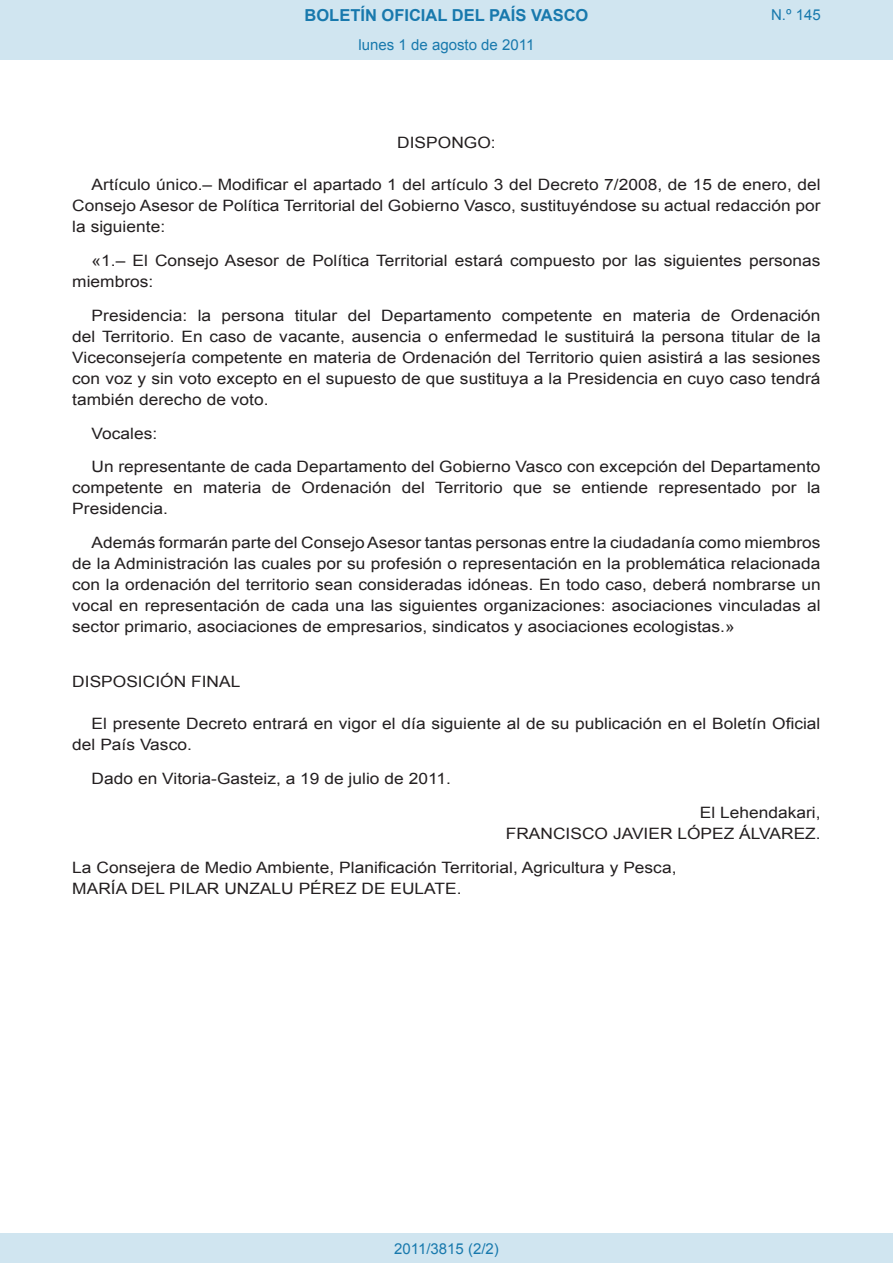
<style>
.page{position:relative;width:893px;height:1263px;background:#fff}
.page>*{position:absolute;margin:0;border:0;box-sizing:border-box;transform-origin:0 0}
.t1{font:700 16.5px "Arial";color:#1879ad}
.BOPVDetalle{font:15.6px/21px "Arial";color:#231f20;text-align:justify;scale:1.11 1}
.BOPVFirmaPuesto{font:15.6px "Arial";color:#231f20;scale:1.11 1}
.BOPVFirmaLugFec{font:15.6px "Arial";color:#231f20;scale:1.11 1}
.BOPVFirmaNombre{font:15.6px "Arial";color:#231f20;scale:1.11 1}
.BOPVNombreLehen2{font:15.6px "Arial";color:#231f20;scale:1.11 1}
.BOPVDisposicion{font:15.6px "Arial";color:#231f20;scale:1.11 1}
.BOPVPuestoLehen2{font:15.6px "Arial";color:#231f20;scale:1.11 1}
.BOPVClave{font:15.6px "Arial";color:#231f20;scale:1.11 1}
.Paginacion_Centro{font:15px "Arial";color:#1879ad}
</style>
<div class="page">
<div style="left:0;top:0;width:893px;height:60px;background:#d0e5f0"></div>
<div style="left:0;top:1233px;width:893px;height:30px;background:#d0e5f0"></div>
<p class="t1" style="left:305px;top:4px;width:285px">BOLETÍN OFICIAL DEL PAÍS VASCO</p>
<p class="Paginacion_Centro" style="left:359px;top:35px;width:177px">lunes 1 de agosto de 2011</p>
<p class="Paginacion_Centro" style="left:771px;top:5px;width:51px">N.º 145</p>
<p class="BOPVClave" style="left:397px;top:132px;width:90px">DISPONGO:</p>
<p class="BOPVDetalle" style="left:72px;top:175px;width:676px;text-indent:19px">Artículo único.– Modificar el apartado 1 del artículo 3 del Decreto 7/2008, de 15 de enero, del Consejo Asesor de Política Territorial del Gobierno Vasco, sustituyéndose su actual redacción por la siguiente:</p>
<p class="BOPVDetalle" style="left:72px;top:250px;width:676px;text-indent:19px">«1.– El Consejo Asesor de Política Territorial estará compuesto por las siguientes personas miembros:</p>
<p class="BOPVDetalle" style="left:72px;top:305px;width:676px;text-indent:19px">Presidencia: la persona titular del Departamento competente en materia de Ordenación del Territorio. En caso de vacante, ausencia o enfermedad le sustituirá la persona titular de la Viceconsejería competente en materia de Ordenación del Territorio quien asistirá a las sesiones con voz y sin voto excepto en el supuesto de que sustituya a la Presidencia en cuyo caso tendrá también derecho de voto.</p>
<p class="BOPVDetalle" style="left:92px;top:423px;width:61px">Vocales:</p>
<p class="BOPVDetalle" style="left:72px;top:457px;width:676px;text-indent:19px">Un representante de cada Departamento del Gobierno Vasco con excepción del Departamento competente en materia de Ordenación del Territorio que se entiende representado por la Presidencia.</p>
<p class="BOPVDetalle" style="left:72px;top:532px;width:676px;text-indent:19px">Además formarán parte del Consejo Asesor tantas personas entre la ciudadanía como miembros de la Administración las cuales por su profesión o representación en la problemática relacionada con la ordenación del territorio sean consideradas idóneas. En todo caso, deberá nombrarse un vocal en representación de cada una las siguientes organizaciones: asociaciones vinculadas al sector primario, asociaciones de empresarios, sindicatos y asociaciones ecologistas.»</p>
<p class="BOPVDisposicion" style="left:72px;top:671px;width:153px">DISPOSICIÓN FINAL</p>
<p class="BOPVDetalle" style="left:72px;top:714px;width:675px;text-indent:19px">El presente Decreto entrará en vigor el día siguiente al de su publicación en el Boletín Oficial del País Vasco.</p>
<p class="BOPVFirmaLugFec" style="left:92px;top:768px;width:325px">Dado en Vitoria-Gasteiz, a 19 de julio de 2011.</p>
<p class="BOPVPuestoLehen2" style="left:700px;top:802px;width:110px">El Lehendakari,</p>
<p class="BOPVNombreLehen2" style="left:506px;top:823px;width:285px">FRANCISCO JAVIER LÓPEZ ÁLVAREZ.</p>
<p class="BOPVFirmaPuesto" style="left:72px;top:857px;width:546px">La Consejera de Medio Ambiente, Planificación Territorial, Agricultura y Pesca,</p>
<p class="BOPVFirmaNombre" style="left:72px;top:878px;width:352px">MARÍA DEL PILAR UNZALU PÉREZ DE EULATE.</p>
<p class="Paginacion_Centro" style="left:394px;top:1238px;width:106px">2011/3815 (2/2)</p>
</div>
